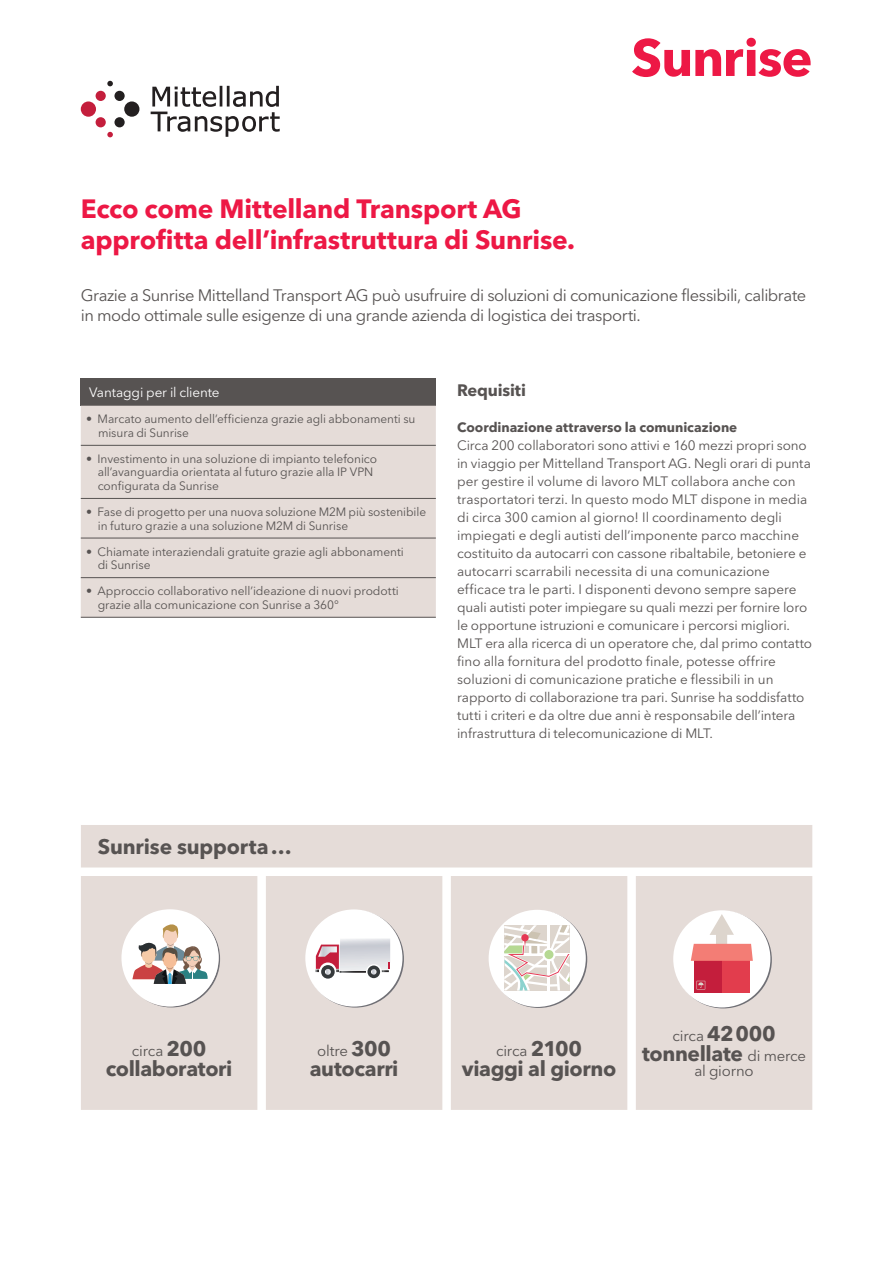
<style>
.page{position:relative;width:893px;height:1263px;background:#fff}
.page>*{position:absolute;margin:0;border:0;box-sizing:border-box;transform-origin:0 0}
.t1{font:700 26.25px/31.5px "Avenir Next LT Pro";letter-spacing:-.005em;color:#ed1845}
.t2{font:700 21px "Avenir Next LT Pro";letter-spacing:-.015em;color:#575352}
.t3{font:16.5px/20.2px "Avenir Next LT Pro";letter-spacing:-.03em;color:#575352}
.t4{font:700 16.5px "Avenir Next LT Pro";letter-spacing:-.01em;color:#575352}
.t5{font:15px "Avenir Next LT Pro";letter-spacing:-.015em;color:#575352}
.t6{font:13.5px/18px "Avenir Next LT Pro";letter-spacing:-.005em;color:#575352}
.t7{font:700 13.5px "Avenir Next LT Pro";letter-spacing:-.005em;color:#575352}
.t8{font:13.5px "Avenir Next LT Pro";letter-spacing:-.01em;color:#fff}
.t9{font:12px/13.5px "Avenir Next LT Pro";letter-spacing:-.005em;color:#575352}
.s1{font-weight:700;font-size:21px}
.s2{font-weight:400;font-size:15px}
</style>
<div class="page">
<svg style="left:632px;top:38px;width:179px;height:39px"></svg>
<div style="left:81px;top:378px;width:355px;height:28px;background:#575352"></div>
<div style="left:81px;top:406px;width:355px;height:211px;background:#e5dcd8"></div>
<hr style="left:81px;top:617px;width:355px;height:1px;background:#575352">
<hr style="left:81px;top:445px;width:355px;height:1px;background:#575352">
<hr style="left:81px;top:498px;width:355px;height:1px;background:#575352">
<hr style="left:81px;top:538px;width:355px;height:1px;background:#575352">
<hr style="left:81px;top:577px;width:355px;height:1px;background:#575352">
<svg style="left:81px;top:825px;width:731px;height:285px;fill:#e5dcd8"></svg>
<div style="left:124px;top:101px;width:15px;height:16px;background:#231f20;border-radius:50%"></div>
<div style="left:114px;top:91px;width:11px;height:10px;background:#231f20;border-radius:50%"></div>
<svg style="left:107px;top:81px;width:6px;height:5px"></svg>
<div style="left:114px;top:117px;width:11px;height:10px;background:#231f20;border-radius:50%"></div>
<div style="left:81px;top:101px;width:15px;height:16px;background:#c41e3c;border-radius:50%"></div>
<div style="left:96px;top:91px;width:10px;height:10px;background:#c41e3c;border-radius:50%"></div>
<div style="left:96px;top:117px;width:10px;height:10px;background:#c41e3c;border-radius:50%"></div>
<svg style="left:107px;top:132px;width:6px;height:5px"></svg>
<svg style="left:151px;top:86px;width:129px;height:51px"></svg>
<div style="left:489px;top:910px;width:97px;height:97px;background:#fff;border-radius:50%"></div>
<svg style="left:504px;top:925px;width:66px;height:65px"></svg>
<svg style="left:307px;top:910px;width:97px;height:97px"></svg>
<div style="left:305px;top:909px;width:97px;height:97px;background:#fff;border-radius:50%"></div>
<svg style="left:316px;top:938px;width:74px;height:40px"></svg>
<svg style="left:675px;top:911px;width:97px;height:97px"></svg>
<div style="left:673px;top:910px;width:97px;height:97px;background:#fff;border-radius:50%"></div>
<div style="left:694px;top:944px;width:56px;height:48px;background:#e23d4d"></div>
<div style="left:694px;top:944px;width:28px;height:48px;background:#c41e3c"></div>
<svg style="left:691px;top:914px;width:62px;height:47px"></svg>
<svg style="left:696px;top:981px;width:9px;height:8px"></svg>
<div style="left:121px;top:909px;width:98px;height:97px;background:#fff;border-radius:50%"></div>
<svg style="left:132px;top:918px;width:88px;height:89px"></svg>
<h1 class="t1" style="left:81px;top:193px;width:496px">Ecco come Mittelland Transport AG approfitta dell’infrastruttura di Sunrise.</h1>
<p class="t3" style="left:81px;top:285px;width:727px">Grazie a Sunrise Mittelland Transport AG può usufruire di soluzioni di comunicazione flessibili, calibrate in modo ottimale sulle esigenze di una grande azienda di logistica dei trasporti.</p>
<p class="t8" style="left:89px;top:384px;width:132px">Vantaggi per il cliente</p>
<p class="t9" style="left:98px;top:412px;width:319px;text-indent:-12px">• Marcato aumento dell’efficienza grazie agli abbonamenti su misura di Sunrise</p>
<p class="t9" style="left:98px;top:452px;width:281px;text-indent:-12px">• Investimento in una soluzione di impianto telefonico all’avanguardia orientata al futuro grazie alla IP VPN configurata da Sunrise</p>
<p class="t9" style="left:98px;top:505px;width:330px;text-indent:-12px">• Fase di progetto per una nuova soluzione M2M più sostenibile in futuro grazie a una soluzione M2M di Sunrise</p>
<p class="t9" style="left:98px;top:545px;width:308px;text-indent:-12px">• Chiamate interaziendali gratuite grazie agli abbonamenti di Sunrise</p>
<p class="t9" style="left:98px;top:584px;width:303px;text-indent:-12px">• Approccio collaborativo nell’ideazione di nuovi prodotti grazie alla comunicazione con Sunrise a 360°</p>
<p class="t4" style="left:457px;top:380px;width:70px">Requisiti</p>
<p class="t7" style="left:457px;top:419px;width:282px">Coordinazione attraverso la comunicazione</p>
<p class="t6" style="left:457px;top:436px;width:357px">Circa 200 collaboratori sono attivi e 160 mezzi propri sono in viaggio per Mittelland Transport AG. Negli orari di punta per gestire il volume di lavoro MLT collabora anche con trasportatori terzi. In questo modo MLT dispone in media di circa 300 camion al giorno! Il coordinamento degli impiegati e degli autisti dell’imponente parco macchine costituito da autocarri con cassone ribaltabile, betoniere e autocarri scarrabili necessita di una comunicazione efficace tra le parti. I disponenti devono sempre sapere quali autisti poter impiegare su quali mezzi per fornire loro le opportune istruzioni e comunicare i percorsi migliori.<br>MLT era alla ricerca di un operatore che, dal primo contatto fino alla fornitura del prodotto finale, potesse offrire soluzioni di comunicazione pratiche e flessibili in un rapporto di collaborazione tra pari. Sunrise ha soddisfatto tutti i criteri e da oltre due anni è responsabile dell’intera infrastruttura di telecomunicazione di MLT.</p>
<h2 class="t2" style="left:98px;top:834px;width:195px">Sunrise supporta…</h2>
<p class="t5" style="left:132px;top:1042px;width:76px">circa <span class="s1">200</span></p>
<h2 class="t2" style="left:106px;top:1056px;width:128px">collaboratori</h2>
<p class="t5" style="left:317px;top:1042px;width:75px">oltre <span class="s1">300</span></p>
<h2 class="t2" style="left:310px;top:1056px;width:90px">autocarri</h2>
<p class="t5" style="left:496px;top:1042px;width:88px">circa <span class="s1">2100</span></p>
<h2 class="t2" style="left:462px;top:1056px;width:156px">viaggi al giorno</h2>
<p class="t5" style="left:673px;top:1027px;width:105px">circa <span class="s1">42000</span></p>
<h2 class="t2" style="left:642px;top:1041px;width:165px">tonnellate <span class="s2">di merce</span></h2>
<p class="t5" style="left:694px;top:1062px;width:61px">al giorno</p>
</div>
